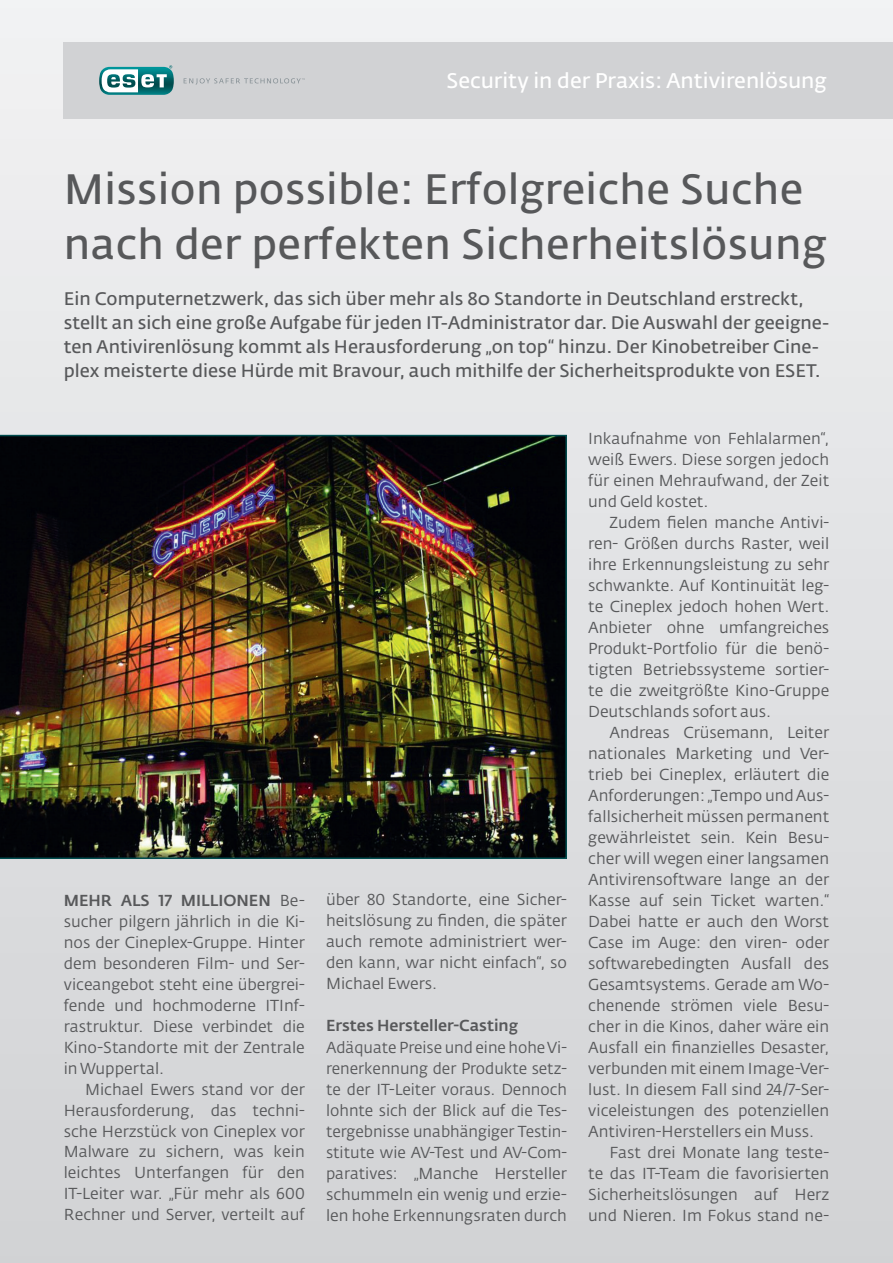
<style>
.page{position:relative;width:893px;height:1263px;background:#fff}
.page>*{position:absolute;margin:0;border:0;box-sizing:border-box;transform-origin:0 0}
.t1{font:600 42px/55.8px "Fedra Sans Alt Pro";letter-spacing:.01em;color:#57585a}
.t2{font:600 21px "Fedra Sans Alt Pro";color:#fff}
.t3{font:600 18px/24px "Fedra Sans Alt Pro";color:#57585a}
.t4{font:15.75px/21px "Fedra Sans Alt Pro";color:#57585a;text-align:justify}
.t5{font:500 15.75px "Fedra Sans Alt Pro";color:#57585a}
.s1{font-weight:500}
</style>
<div class="page">
<div style="left:0;top:0;width:893px;height:1263px;background:linear-gradient(to bottom,#f1f2f3,#d1d2d4)"></div>
<div style="left:64px;top:42px;width:829px;height:76px;background:#d1d2d4"></div>
<svg style="left:184px;top:78px;width:121px;height:7px"></svg>
<svg style="left:99px;top:65px;width:75px;height:30px;background:#6daaac"></svg>
<img style="left:0;top:435px;width:567px;height:424px">
<h2 class="t2" style="left:446px;top:68px;width:382px">Security in der Praxis: Antivirenlösung</h2>
<h1 class="t1" style="left:64px;top:161px;width:764px">Mission possible: Erfolgreiche Suche nach der perfekten Sicherheitslösung</h1>
<p class="t3" style="left:64px;top:287px;width:767px">Ein Computernetzwerk, das sich über mehr als 80 Standorte in Deutschland erstreckt, stellt an sich eine große Aufgabe für jeden IT-Administrator dar. Die Auswahl der geeigne&shy;ten Antivirenlösung kommt als Herausforderung „on top“ hinzu. Der Kinobetreiber Cine&shy;plex meisterte diese Hürde mit Bravour, auch mithilfe der Sicherheitsprodukte von ESET.</p>
<p class="t4" style="left:64px;top:889px;width:243px"><span class="s1">MEHR ALS 17 MILLIONEN</span> Be&shy;sucher pilgern jährlich in die Ki&shy;nos der Cineplex-Gruppe. Hinter dem besonderen Film- und Ser&shy;viceangebot steht eine übergrei&shy;fende und hochmoderne ITInf&shy;rastruktur. Diese verbindet die Kino-Standorte mit der Zentrale in Wuppertal.</p>
<p class="t4" style="left:64px;top:1078px;width:243px;text-indent:21px">Michael Ewers stand vor der Herausforderung, das techni&shy;sche Herzstück von Cineplex vor Malware zu sichern, was kein leichtes Unterfangen für den IT-Leiter war. „Für mehr als 600<br>Rechner und Server, verteilt auf</p>
<p class="t4" style="left:326px;top:889px;width:242px">über 80 Standorte, eine Sicher&shy;heitslösung zu finden, die später auch remote administriert wer&shy;den kann, war nicht einfach“, so Michael Ewers.</p>
<p class="t5" style="left:326px;top:1016px;width:194px">Erstes Hersteller-Casting</p>
<p class="t4" style="left:326px;top:1036px;width:242px">Adäquate Preise und eine hohe Vi&shy;renerkennung der Produkte setz&shy;te der IT-Leiter voraus. Dennoch lohnte sich der Blick auf die Tes&shy;tergebnisse unabhängiger Testin&shy;stitute wie AV-Test und AV-Com&shy;paratives: „Manche Hersteller schummeln ein wenig und erzie&shy;len hohe Erkennungsraten durch</p>
<p class="t4" style="left:588px;top:428px;width:243px">Inkaufnahme von Fehlalarmen“, weiß Ewers. Diese sorgen jedoch für einen Mehraufwand, der Zeit und Geld kostet.</p>
<p class="t4" style="left:588px;top:512px;width:243px;text-indent:21px">Zudem fielen manche Antivi&shy;ren- Größen durchs Raster, weil ihre Erkennungsleistung zu sehr schwankte. Auf Kontinuität leg&shy;te Cineplex jedoch hohen Wert.<br>Anbieter ohne umfangreiches Produkt-Portfolio für die benö&shy;tigten Betriebssysteme sortier&shy;te die zweitgrößte Kino-Gruppe Deutschlands sofort aus.</p>
<p class="t4" style="left:609px;top:722px;width:221px">Andreas Crüsemann, Leiter</p>
<p class="t4" style="left:588px;top:743px;width:242px">nationales Marketing und Ver-</p>
<p class="t4" style="left:588px;top:764px;width:242px">trieb bei Cineplex, erläutert die</p>
<p class="t4" style="left:588px;top:785px;width:242px">Anforderungen: „Tempo und Aus-</p>
<p class="t4" style="left:588px;top:806px;width:242px">fallsicherheit müssen permanent</p>
<p class="t4" style="left:588px;top:827px;width:242px">gewährleistet sein. Kein Besu-</p>
<p class="t4" style="left:588px;top:848px;width:242px">cher will wegen einer langsamen</p>
<p class="t4" style="left:588px;top:869px;width:242px">Antivirensoftware lange an der</p>
<p class="t4" style="left:588px;top:890px;width:242px">Kasse auf sein Ticket warten.“</p>
<p class="t4" style="left:588px;top:911px;width:242px">Dabei hatte er auch den Worst</p>
<p class="t4" style="left:588px;top:932px;width:242px">Case im Auge: den viren- oder</p>
<p class="t4" style="left:588px;top:953px;width:242px">softwarebedingten Ausfall des</p>
<p class="t4" style="left:588px;top:974px;width:242px">Gesamtsystems. Gerade am Wo-</p>
<p class="t4" style="left:588px;top:995px;width:242px">chenende strömen viele Besu-</p>
<p class="t4" style="left:588px;top:1016px;width:242px">cher in die Kinos, daher wäre ein</p>
<p class="t4" style="left:588px;top:1037px;width:243px">Ausfall ein finanzielles Desaster,</p>
<p class="t4" style="left:588px;top:1058px;width:242px">verbunden mit einem Image-Ver-</p>
<p class="t4" style="left:588px;top:1079px;width:242px">lust. In diesem Fall sind 24/7-Ser-</p>
<p class="t4" style="left:588px;top:1100px;width:242px">viceleistungen des potenziellen</p>
<p class="t4" style="left:588px;top:1121px;width:227px">Antiviren-Herstellers ein Muss.</p>
<p class="t4" style="left:609px;top:1142px;width:221px">Fast drei Monate lang teste-</p>
<p class="t4" style="left:588px;top:1163px;width:242px">te das IT-Team die favorisierten</p>
<p class="t4" style="left:588px;top:1184px;width:242px">Sicherheitslösungen auf Herz</p>
<p class="t4" style="left:588px;top:1205px;width:242px">und Nieren. Im Fokus stand ne-</p>
</div>
